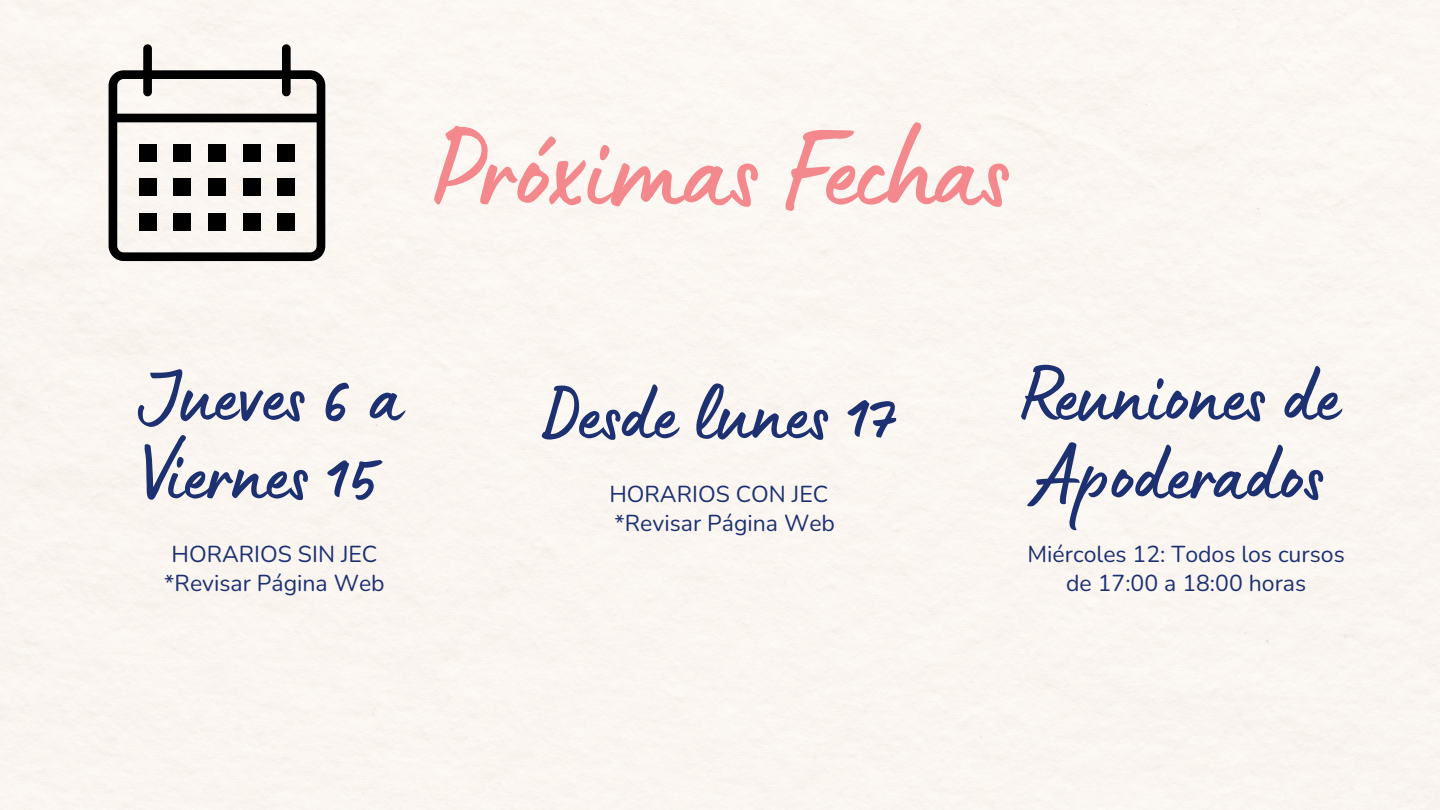
<style>
.page{position:relative;width:1440px;height:810px;background:#fff}
.page>*{position:absolute;margin:0;border:0;box-sizing:border-box;transform-origin:0 0}
.t1{font:117.6px "Lumios Marker";color:#f3898c}
.t2{font:82.2px/78.7px "Lumios Marker";color:#1d3172}
.t3{font:23px/28.8px "Nunito";color:#1d3172;text-align:center}
</style>
<div class="page">
<svg style="left:109px;top:44px;width:216px;height:217px;fill:#faf5f0"></svg>
<div style="left:139px;top:144px;width:17px;height:17px;background:#000"></div>
<div style="left:174px;top:144px;width:17px;height:17px;background:#000"></div>
<div style="left:208px;top:144px;width:18px;height:17px;background:#000"></div>
<div style="left:243px;top:144px;width:17px;height:17px;background:#000"></div>
<div style="left:278px;top:144px;width:17px;height:17px;background:#000"></div>
<div style="left:139px;top:179px;width:17px;height:17px;background:#000"></div>
<div style="left:174px;top:179px;width:17px;height:17px;background:#000"></div>
<div style="left:208px;top:179px;width:18px;height:17px;background:#000"></div>
<div style="left:243px;top:179px;width:17px;height:17px;background:#000"></div>
<div style="left:278px;top:179px;width:17px;height:17px;background:#000"></div>
<div style="left:139px;top:213px;width:17px;height:18px;background:#000"></div>
<div style="left:174px;top:213px;width:17px;height:18px;background:#000"></div>
<div style="left:208px;top:213px;width:18px;height:18px;background:#000"></div>
<div style="left:243px;top:213px;width:17px;height:18px;background:#000"></div>
<div style="left:278px;top:213px;width:17px;height:18px;background:#000"></div>
<h1 class="t1" style="left:431px;top:132px;width:578px">Próximas Fechas</h1>
<h2 class="t2" style="left:138px;top:371px;width:265px">Jueves 6 a<br>Viernes 15</h2>
<p class="t3" style="left:164px;top:540px;width:222px">HORARIOS SIN JEC *Revisar Página Web</p>
<h2 class="t2" style="left:544px;top:389px;width:354px">Desde lunes 17</h2>
<p class="t3" style="left:609px;top:480px;width:227px;text-align:left">HORARIOS CON JEC *Revisar Página Web</p>
<h2 class="t2" style="left:1024px;top:371px;width:316px">Reuniones de<br>Apoderados</h2>
<p class="t3" style="left:1028px;top:540px;width:319px">Miércoles 12: Todos los cursos de 17:00 a 18:00 horas</p>
</div>
